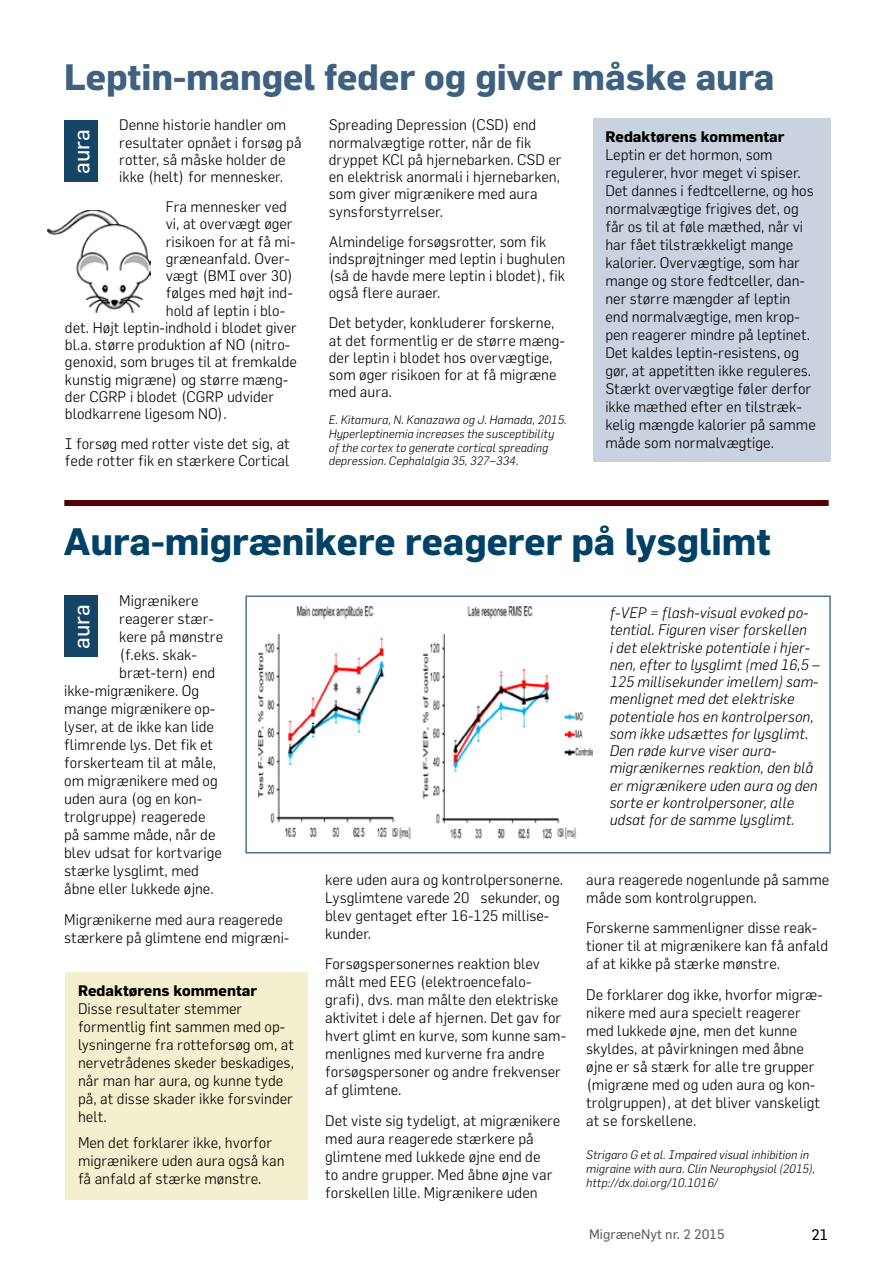
<style>
.page{position:relative;width:893px;height:1263px;background:#fff}
.page>*{position:absolute;margin:0;border:0;box-sizing:border-box;transform-origin:0 0}
.t1{font:700 37.5px "Flama";color:#004267}
.t2{font:700 36px "Flama";color:#3e617f}
.t3{font:22.5px "Flama";color:#fff}
.t4{font:300 15px/18px "Flama";color:#000}
.t5{font:italic 300 15px/17.2px "Flama";color:#000}
.t6{font:700 15px "Flama";color:#000}
.t7{font:15px "Flama";color:#000}
.t8{font:13.5px "Flama";color:#636466}
.t9{font:italic 300 12px/13.8px "Flama";color:#000}
</style>
<div class="page">
<div style="left:65px;top:972px;width:243px;height:228px;background:#f2f0ce"></div>
<div style="left:65px;top:595px;width:33px;height:62px;background:#144566"></div>
<div style="left:65px;top:120px;width:33px;height:62px;background:#144566"></div>
<div style="left:64px;top:500px;width:765px;height:6px;background:#540100"></div>
<div style="left:593px;top:119px;width:237px;height:343px;background:#cad1df"></div>
<img style="left:258px;top:607px;width:334px;height:232px">
<div style="left:245px;top:595px;width:586px;height:258px;border:2px solid #4d7189"></div>
<img style="left:48px;top:210px;width:103px;height:103px">
<h2 class="t2" style="left:64px;top:55px;width:712px">Leptin-mangel feder og giver måske aura</h2>
<p class="t6" style="left:605px;top:128px;width:180px">Redaktørens kommentar</p>
<p class="t4" style="left:605px;top:145px;width:212px">Leptin er det hormon, som regulerer, hvor meget vi spiser.<br>Det dannes i fedtcellerne, og hos normalvægtige frigives det, og får os til at føle mæthed, når vi har fået tilstrækkeligt mange kalorier. Overvægtige, som har mange og store fedtceller, dan&shy;ner større mængder af leptin end normalvægtige, men krop&shy;pen reagerer mindre på leptinet.<br>Det kaldes leptin-resistens, og gør, at appetitten ikke reguleres.<br>Stærkt overvægtige føler derfor ikke mæthed efter en tilstræk&shy;kelig mængde kalorier på samme måde som normalvægtige.</p>
<p class="t4" style="left:329px;top:116px;width:234px;line-height:17.2px">Spreading Depression (CSD) end normalvægtige rotter, når de fik dryppet KCl på hjernebarken. CSD er en elektrisk anormali i hjernebarken, som giver migrænikere med aura synsforstyrrelser.</p>
<p class="t4" style="left:329px;top:232px;width:238px;line-height:17.2px">Almindelige forsøgsrotter, som fik indsprøjtninger med leptin i bughulen (så de havde mere leptin i blodet), fik også flere auraer.</p>
<p class="t4" style="left:329px;top:314px;width:238px;line-height:17.2px">Det betyder, konkluderer forskerne, at det formentlig er de større mæng&shy;der leptin i blodet hos overvægtige, som øger risikoen for at få migræne med aura.</p>
<p class="t9" style="left:329px;top:412px;width:240px">E. Kitamura, N. Kanazawa og J. Hamada, 2015.<br>Hyperleptinemia increases the susceptibility of the cortex to generate cortical spreading depression. Cephalalgia 35, 327–334.</p>
<h3 class="t3" style="left:68px;top:174px;width:46px;rotate:-90deg">aura</h3>
<p class="t4" style="left:119px;top:116px;width:184px;line-height:17.2px">Denne historie handler om resultater opnået i forsøg på rotter, så måske holder de ikke (helt) for mennesker.</p>
<p class="t4" style="left:166px;top:197px;width:123px">Fra mennesker ved</p>
<p class="t4" style="left:166px;top:215px;width:128px">vi, at overvægt øger</p>
<p class="t4" style="left:166px;top:232px;width:131px">risikoen for at få mi-</p>
<p class="t4" style="left:166px;top:249px;width:126px">græneanfald. Over-</p>
<p class="t4" style="left:166px;top:266px;width:129px">vægt (BMI over 30)</p>
<p class="t4" style="left:166px;top:284px;width:128px">følges med højt ind-</p>
<p class="t4" style="left:166px;top:301px;width:121px">hold af leptin i blo-</p>
<p class="t4" style="left:65px;top:318px;width:234px">det. Højt leptin-indhold i blodet giver</p>
<p class="t4" style="left:65px;top:335px;width:227px">bl.a. større produktion af NO (nitro-</p>
<p class="t4" style="left:65px;top:353px;width:234px">genoxid, som bruges til at fremkalde</p>
<p class="t4" style="left:65px;top:370px;width:225px">kunstig migræne) og større mæng-</p>
<p class="t4" style="left:65px;top:387px;width:211px">der CGRP i blodet (CGRP udvider</p>
<p class="t4" style="left:65px;top:404px;width:163px">blodkarrene ligesom NO).</p>
<p class="t4" style="left:65px;top:435px;width:227px;line-height:17.2px">I forsøg med rotter viste det sig, at fede rotter fik en stærkere Cortical</p>
<h1 class="t1" style="left:64px;top:519px;width:709px">Aura-migrænikere reagerer på lysglimt</h1>
<p class="t4" style="left:119px;top:591px;width:81px">Migrænikere</p>
<p class="t4" style="left:119px;top:609px;width:96px">reagerer stær-</p>
<p class="t4" style="left:119px;top:627px;width:105px">kere på mønstre</p>
<p class="t4" style="left:119px;top:645px;width:79px">(f.eks. skak-</p>
<p class="t4" style="left:119px;top:663px;width:98px">bræt-tern) end</p>
<p class="t4" style="left:64px;top:681px;width:137px">ikke-migrænikere. Og</p>
<p class="t4" style="left:64px;top:699px;width:153px">mange migrænikere op-</p>
<p class="t4" style="left:64px;top:717px;width:151px">lyser, at de ikke kan lide</p>
<p class="t4" style="left:64px;top:735px;width:151px">flimrende lys. Det fik et</p>
<p class="t4" style="left:64px;top:753px;width:154px">forskerteam til at måle,</p>
<p class="t4" style="left:64px;top:771px;width:155px">om migrænikere med og</p>
<p class="t4" style="left:64px;top:789px;width:139px">uden aura (og en kon-</p>
<p class="t4" style="left:64px;top:807px;width:143px">trolgruppe) reagerede</p>
<p class="t4" style="left:64px;top:825px;width:153px">på samme måde, når de</p>
<p class="t4" style="left:64px;top:843px;width:159px">blev udsat for kortvarige</p>
<p class="t4" style="left:64px;top:861px;width:136px">stærke lysglimt, med</p>
<p class="t4" style="left:64px;top:879px;width:151px">åbne eller lukkede øjne.</p>
<p class="t4" style="left:64px;top:910px;width:227px">Migrænikerne med aura reagerede stærkere på glimtene end migræni-</p>
<h3 class="t3" style="left:68px;top:649px;width:46px;rotate:-90deg">aura</h3>
<p class="t5" style="left:610px;top:604px;width:212px">f-VEP = flash-visual evoked po&shy;tential. Figuren viser forskellen<br>i det elektriske potentiale i hjer&shy;nen, efter to lysglimt (med 16,5 –<br>125 millisekunder imellem) sam&shy;menlignet med det elektriske potentiale hos en kontrolperson, som ikke udsættes for lysglimt.<br>Den røde kurve viser aura&shy;migrænikernes reaktion, den blå er migrænikere uden aura og den sorte er kontrolpersoner, alle udsat for de samme lysglimt.</p>
<p class="t4" style="left:586px;top:870px;width:244px">aura reagerede nogenlunde på samme måde som kontrolgruppen.</p>
<p class="t4" style="left:586px;top:919px;width:244px">Forskerne sammenligner disse reak&shy;tioner til at migrænikere kan få anfald af at kikke på stærke mønstre.</p>
<p class="t4" style="left:586px;top:985px;width:238px">De forklarer dog ikke, hvorfor migræ&shy;nikere med aura specielt reagerer med lukkede øjne, men det kunne skyldes, at påvirkningen med åbne øjne er så stærk for alle tre grupper (migræne med og uden aura og kon&shy;trolgruppen), at det bliver vanskeligt at se forskellene.</p>
<p class="t9" style="left:586px;top:1147px;width:230px;line-height:14.4px">Strigaro G et al. Impaired visual inhibition in migraine with aura. Clin Neurophysiol (2015), http://dx.doi.org/10.1016/</p>
<p class="t4" style="left:325px;top:870px;width:239px">kere uden aura og kontrolpersonerne.<br>Lysglimtene varede 20 µsekunder, og blev gentaget efter 16-125 millise&shy;kunder.</p>
<p class="t4" style="left:325px;top:955px;width:242px">Forsøgspersonernes reaktion blev målt med EEG (elektroencefalo&shy;grafi), dvs. man målte den elektriske aktivitet i dele af hjernen. Det gav for hvert glimt en kurve, som kunne sam&shy;menlignes med kurverne fra andre forsøgspersoner og andre frekvenser af glimtene.</p>
<p class="t4" style="left:325px;top:1111px;width:237px">Det viste sig tydeligt, at migrænikere med aura reagerede stærkere på glimtene med lukkede øjne end de<br>to andre grupper. Med åbne øjne var forskellen lille. Migrænikere uden</p>
<p class="t6" style="left:78px;top:981px;width:180px">Redaktørens kommentar</p>
<p class="t4" style="left:78px;top:999px;width:218px">Disse resultater stemmer formentlig fint sammen med op&shy;lysningerne fra rotteforsøg om, at nervetrådenes skeder beskadiges, når man har aura, og kunne tyde på, at disse skader ikke forsvinder helt.</p>
<p class="t4" style="left:78px;top:1134px;width:208px">Men det forklarer ikke, hvorfor migrænikere uden aura også kan få anfald af stærke mønstre.</p>
<p class="t8" style="left:589px;top:1225px;width:137px">MigræneNyt nr. 2 2015</p>
<p class="t7" style="left:811px;top:1225px;width:18px">21</p>
</div>
